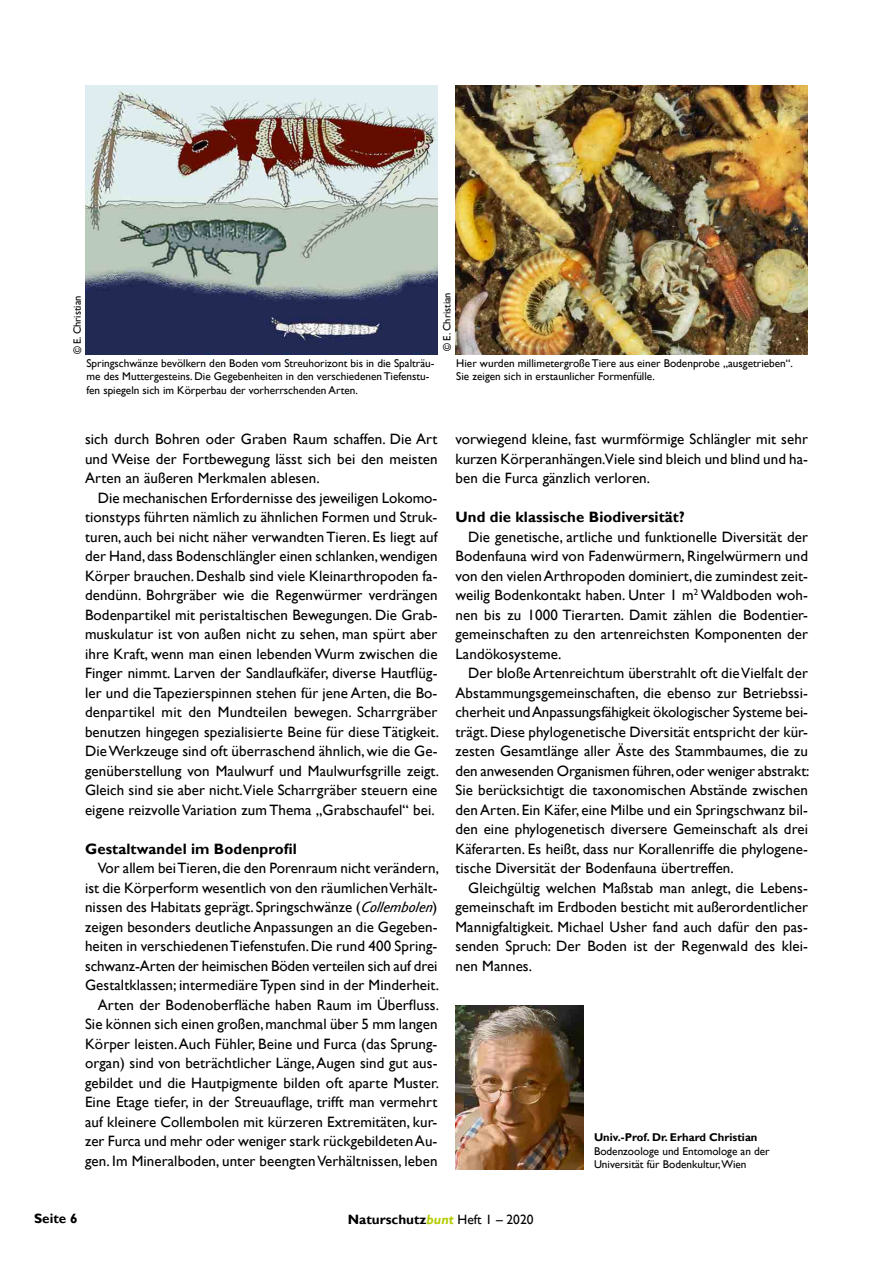
<style>
.page{position:relative;width:893px;height:1263px;background:#fff}
.page>*{position:absolute;margin:0;border:0;box-sizing:border-box;transform-origin:0 0}
.t1{font:15px/19.5px "Gill Sans";letter-spacing:.005em;color:#000;text-align:justify}
.t2{font:700 15px "Gill Sans";letter-spacing:.005em;color:#000}
.t3{font:700 13.5px "Gill Sans";color:#000}
.t4{font:11.25px/13.5px "Gill Sans";color:#000}
.t5{font:700 11.25px "Gill Sans";color:#000}
.t6{font:10.5px "Gill Sans";color:#000}
.s1{font-style:italic}
.s2{font-style:italic;color:#b4cc00}
.s3{font-weight:400}
</style>
<div class="page">
<img style="left:455px;top:1006px;width:128px;height:163px">
<img style="left:456px;top:85px;width:352px;height:270px">
<img style="left:85px;top:85px;width:352px;height:270px">
<p class="t6" style="left:71px;top:354px;width:60px;rotate:-90deg">© E. Christian</p>
<p class="t4" style="left:86px;top:356px;width:349px">Springschwänze bevölkern den Boden vom Streuhorizont bis in die Spalträu&shy;me des Muttergesteins. Die Gegebenheiten in den verschiedenen Tiefenstu&shy;fen spiegeln sich im Körperbau der vorherrschenden Arten.</p>
<p class="t6" style="left:441px;top:351px;width:60px;rotate:-90deg">© E. Christian</p>
<p class="t4" style="left:456px;top:356px;width:338px">Hier wurden millimetergroße Tiere aus einer Bodenprobe „ausgetrieben“.<br>Sie zeigen sich in erstaunlicher Formenfülle.</p>
<p class="t1" style="left:85px;top:429px;width:354px">sich durch Bohren oder Graben Raum schaffen. Die Art und Weise der Fortbewegung lässt sich bei den meisten Arten an äußeren Merkmalen ablesen.</p>
<p class="t1" style="left:85px;top:488px;width:355px;text-indent:13px">Die mechanischen Erfordernisse des jeweiligen Lokomo&shy;tionstyps führten nämlich zu ähnlichen Formen und Struk&shy;turen, auch bei nicht näher verwandten Tieren. Es liegt auf der Hand, dass Bodenschlängler einen schlanken, wendigen Körper brauchen. Deshalb sind viele Kleinarthropoden fa&shy;dendünn. Bohrgräber wie die Regenwürmer verdrängen Bodenpartikel mit peristaltischen Bewegungen. Die Grab&shy;muskulatur ist von außen nicht zu sehen, man spürt aber ihre Kraft, wenn man einen lebenden Wurm zwischen die Finger nimmt. Larven der Sandlaufkäfer, diverse Hautflüg&shy;ler und die Tapezierspinnen stehen für jene Arten, die Bo&shy;denpartikel mit den Mundteilen bewegen. Scharrgräber benutzen hingegen spezialisierte Beine für diese Tätigkeit.<br>Die Werkzeuge sind oft überraschend ähnlich, wie die Ge&shy;genüberstellung von Maulwurf und Maulwurfsgrille zeigt.<br>Gleich sind sie aber nicht.Viele Scharrgräber steuern eine eigene reizvolle Variation zum Thema „Grabschaufel“ bei.</p>
<p class="t2" style="left:85px;top:839px;width:213px">Gestaltwandel im Bodenprofil</p>
<p class="t1" style="left:85px;top:858px;width:355px;text-align:right">Vor allem bei Tieren, die den Porenraum nicht verändern, ist die Körperform wesentlich von den räumlichen Verhält&shy;nissen des Habitats geprägt. Springschwänze (<span class="s1">Collembolen</span>) zeigen besonders deutliche Anpassungen an die Gegeben&shy;heiten in verschiedenen Tiefenstufen. Die rund 400 Spring&shy;schwanz-Arten der heimischen Böden verteilen sich auf drei Gestaltklassen; intermediäre Typen sind in der Minderheit.<br>Arten der Bodenoberfläche haben Raum im Überfluss.<br>Sie können sich einen großen, manchmal über 5 mm langen Körper leisten. Auch Fühler, Beine und Furca (das Sprung&shy;organ) sind von beträchtlicher Länge, Augen sind gut aus&shy;gebildet und die Hautpigmente bilden oft aparte Muster.<br>Eine Etage tiefer, in der Streuauflage, trifft man vermehrt auf kleinere Collembolen mit kürzeren Extremitäten, kur&shy;zer Furca und mehr oder weniger stark rückgebildeten Au&shy;gen. Im Mineralboden, unter beengten Verhältnissen, leben</p>
<p class="t1" style="left:455px;top:429px;width:354px">vorwiegend kleine, fast wurmförmige Schlängler mit sehr kurzen Körperanhängen.Viele sind bleich und blind und ha&shy;ben die Furca gänzlich verloren.</p>
<p class="t2" style="left:455px;top:508px;width:231px">Und die klassische Biodiversität?</p>
<p class="t1" style="left:455px;top:527px;width:354px;text-indent:13px">Die genetische, artliche und funktionelle Diversität der Bodenfauna wird von Fadenwürmern, Ringelwürmern und von den vielen Arthropoden dominiert, die zumindest zeit&shy;weilig Bodenkontakt haben. Unter 1 m<sup>2</sup> Waldboden woh&shy;nen bis zu 1000 Tierarten. Damit zählen die Bodentier&shy;gemeinschaften zu den artenreichsten Komponenten der Landökosysteme.</p>
<p class="t1" style="left:455px;top:663px;width:355px;text-indent:13px">Der bloße Artenreichtum überstrahlt oft die Vielfalt der Abstammungsgemeinschaften, die ebenso zur Betriebssi&shy;cherheit und Anpassungsfähigkeit ökologischer Systeme bei&shy;trägt. Diese phylogenetische Diversität entspricht der kür&shy;zesten Gesamtlänge aller Äste des Stammbaumes, die zu den anwesenden Organismen führen, oder weniger abstrakt:<br>Sie berücksichtigt die taxonomischen Abstände zwischen den Arten. Ein Käfer, eine Milbe und ein Springschwanz bil&shy;den eine phylogenetisch diversere Gemeinschaft als drei Käferarten. Es heißt, dass nur Korallenriffe die phylogene&shy;tische Diversität der Bodenfauna übertreffen.</p>
<p class="t1" style="left:455px;top:878px;width:354px;text-indent:13px">Gleichgültig welchen Maßstab man anlegt, die Lebens&shy;gemeinschaft im Erdboden besticht mit außerordentlicher Mannigfaltigkeit. Michael Usher fand auch dafür den pas&shy;senden Spruch: Der Boden ist der Regenwald des klei&shy;nen Mannes.</p>
<p class="t5" style="left:594px;top:1130px;width:165px">Univ.-Prof. Dr. Erhard Christian</p>
<p class="t4" style="left:594px;top:1144px;width:177px">Bodenzoologe und Entomologe an der<br>Universität für Bodenkultur,Wien</p>
<p class="t3" style="left:34px;top:1210px;width:45px">Seite 6</p>
<p class="t3" style="left:348px;top:1211px;width:187px">Naturschutz<span class="s2">bunt</span> <span class="s3">Heft 1 – 2020</span></p>
</div>
